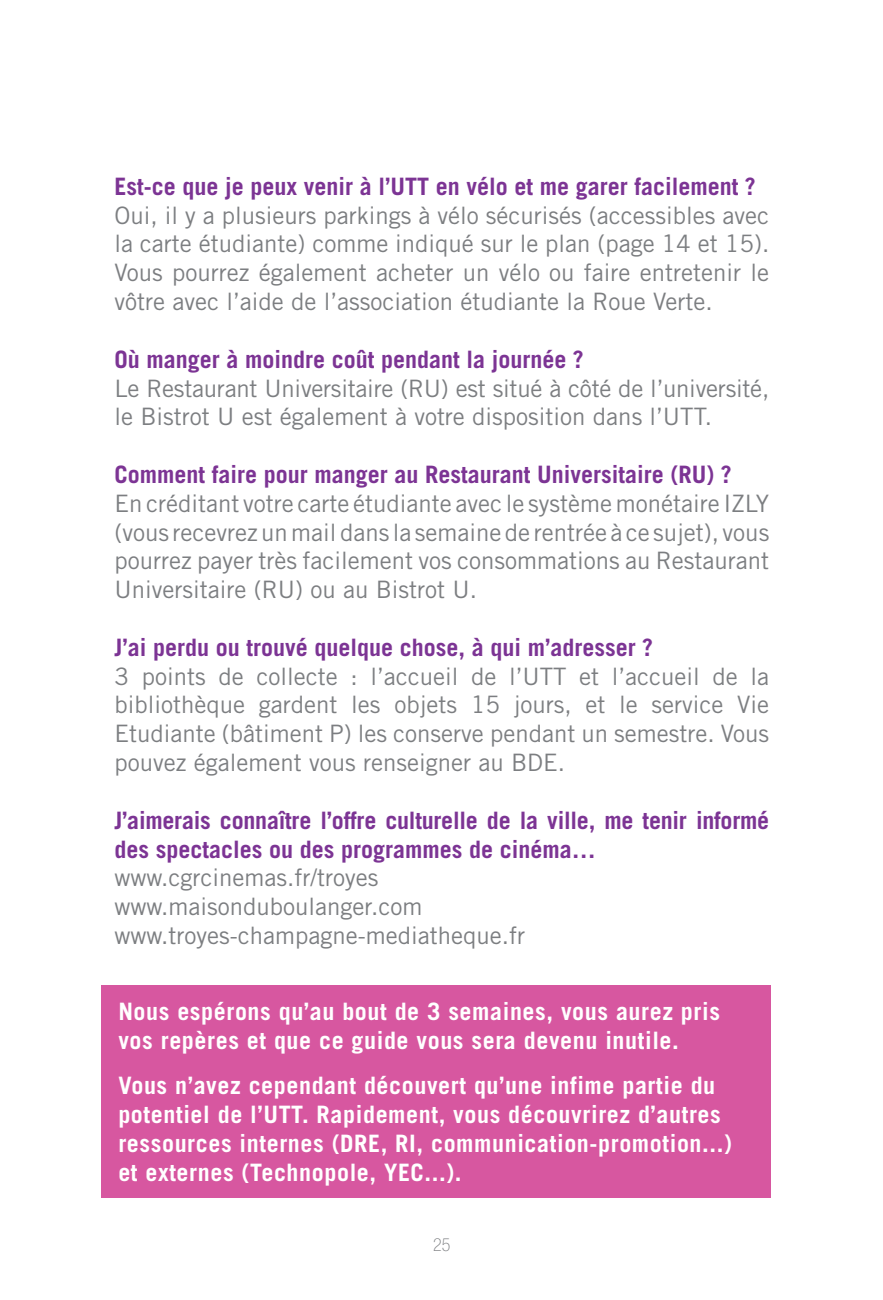
<style>
.page{position:relative;width:883px;height:1300px;background:#fff}
.page>*{position:absolute;margin:0;border:0;box-sizing:border-box;transform-origin:0 0}
.t1{font:24px/28.8px "Trade Gothic LT Std";color:#7c7e81;text-align:justify}
.t2{font:700 24px/28.8px "Trade Gothic LT Std";color:#7c3494}
.t3{font:700 24px/28.8px "Trade Gothic LT Std";letter-spacing:.025em;color:#fff}
.t4{font:100 condensed 18px "Helvetica Neue LT Std";color:#7c7e81}
</style>
<div class="page">
<div style="left:101px;top:985px;width:670px;height:212px;background:#d757a0"></div>
<p class="t2" style="left:114px;top:171px;width:643px">Est-ce que je peux venir à l’UTT en vélo et me garer facilement ?</p>
<p class="t1" style="left:114px;top:200px;width:656px">Oui, il y a plusieurs parkings à vélo sécurisés (accessibles avec la carte étudiante) comme indiqué sur le plan (page 14 et 15).<br>Vous pourrez également acheter un vélo ou faire entretenir le vôtre avec l’aide de l’association étudiante la Roue Verte.</p>
<p class="t2" style="left:114px;top:344px;width:471px">Où manger à moindre coût pendant la journée ?</p>
<p class="t1" style="left:114px;top:373px;width:656px">Le Restaurant Universitaire (RU) est situé à côté de l’université, le Bistrot U est également à votre disposition dans l’UTT.</p>
<p class="t2" style="left:114px;top:459px;width:619px">Comment faire pour manger au Restaurant Universitaire (RU) ?</p>
<p class="t1" style="left:114px;top:488px;width:656px">En créditant votre carte étudiante avec le système monétaire IZLY (vous recevrez un mail dans la semaine de rentrée à ce sujet), vous pourrez payer très facilement vos consommations au Restaurant Universitaire (RU) ou au Bistrot U.</p>
<p class="t2" style="left:114px;top:632px;width:540px">J’ai perdu ou trouvé quelque chose, à qui m’adresser ?</p>
<p class="t1" style="left:114px;top:661px;width:656px">3 points de collecte : l’accueil de l’UTT et l’accueil de la bibliothèque gardent les objets 15 jours, et le service Vie Etudiante (bâtiment P) les conserve pendant un semestre. Vous pouvez également vous renseigner au BDE.</p>
<p class="t2" style="left:114px;top:805px;width:656px">J’aimerais connaître l’offre culturelle de la ville, me tenir informé des spectacles ou des programmes de cinéma…</p>
<p class="t1" style="left:114px;top:863px;width:412px;text-align:left">www.cgrcinemas.fr/troyes www.maisonduboulanger.com www.troyes-champagne-mediatheque.fr</p>
<p class="t3" style="left:118px;top:996px;width:603px">Nous espérons qu’au bout de 3 semaines, vous aurez pris vos repères et que ce guide vous sera devenu inutile.</p>
<p class="t3" style="left:118px;top:1071px;width:615px">Vous n’avez cependant découvert qu’une infime partie du potentiel de l’UTT. Rapidement, vous découvrirez d’autres ressources internes (DRE, RI, communication-promotion...) et externes (Technopole, YEC...).</p>
<p class="t4" style="left:433px;top:1234px;width:19px">25</p>
</div>
